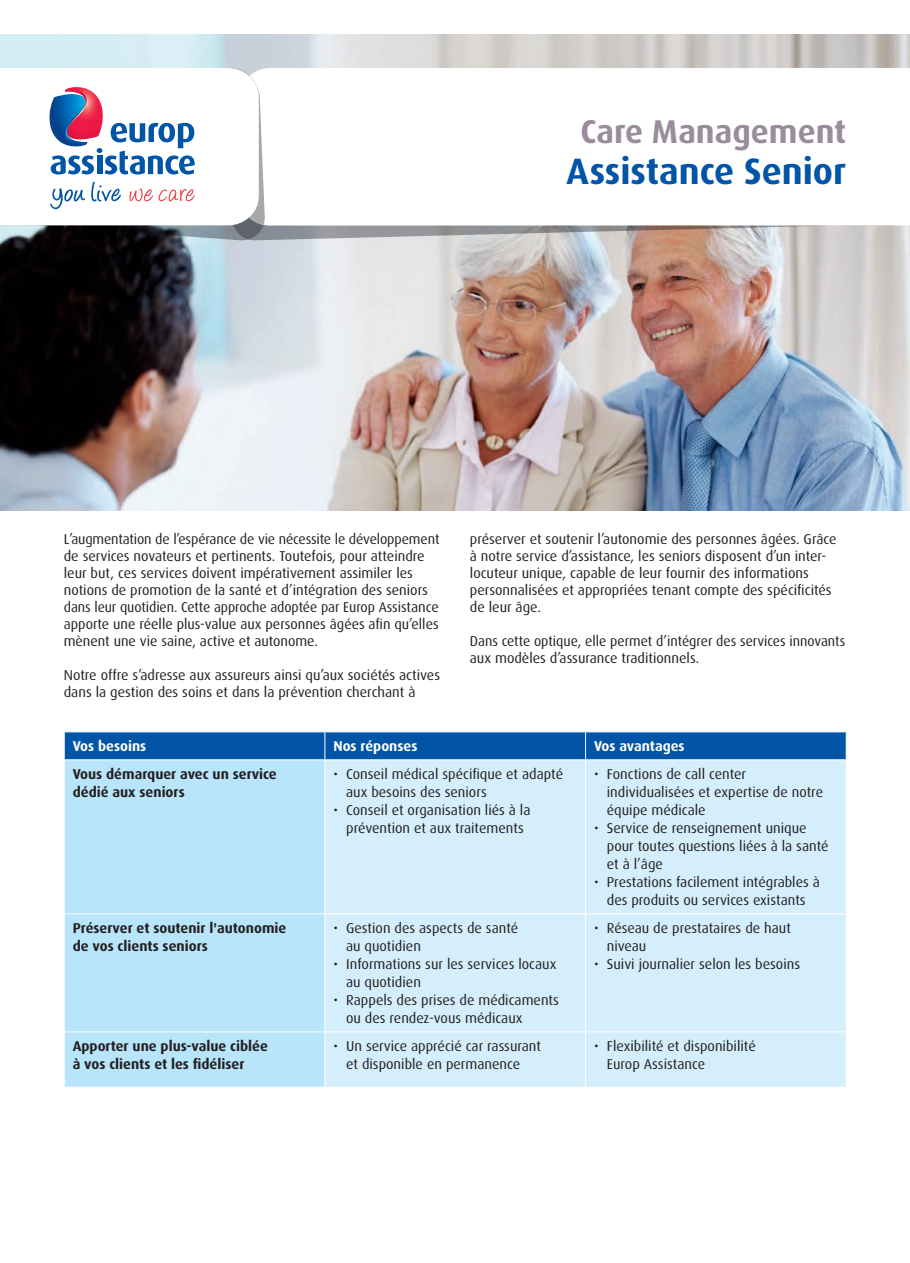
<style>
.page{position:relative;width:910px;height:1263px;background:#fff}
.page>*{position:absolute;margin:0;border:0;box-sizing:border-box;transform-origin:0 0}
.t1{font:700 36.75px "Dax";color:#0154a6}
.t2{font:700 33px "Dax";color:#9a8d9b}
.t3{font:14.25px/18px "Dax";color:#231f20}
.t4{font:700 14.25px/18px "Dax";color:#231f20}
.t5{font:700 14.25px "Dax";color:#fff}
</style>
<div class="page">
<img style="left:0;top:34px;width:910px;height:476px">
<svg style="left:265px;top:225px;width:628px;height:15px;background:#b3aeae"></svg>
<svg style="left:265px;top:68px;width:645px;height:157px"></svg>
<svg style="left:0;top:68px;width:265px;height:172px"></svg>
<div style="left:65px;top:760px;width:259px;height:327px;background:#b9e5fa"></div>
<div style="left:325px;top:760px;width:521px;height:327px;background:#d4effb"></div>
<div style="left:64px;top:732px;width:783px;height:27px;background:#0154a6"></div>
<hr style="left:585px;top:760px;width:1px;height:153px;background:#fff">
<hr style="left:64px;top:913px;width:261px;height:1px;background:#fff">
<hr style="left:325px;top:913px;width:261px;height:1px;background:#fff">
<hr style="left:586px;top:913px;width:261px;height:1px;background:#fff">
<hr style="left:585px;top:914px;width:1px;height:117px;background:#fff">
<hr style="left:64px;top:1031px;width:261px;height:1px;background:#fff">
<hr style="left:325px;top:1031px;width:261px;height:1px;background:#fff">
<hr style="left:586px;top:1031px;width:261px;height:1px;background:#fff">
<hr style="left:585px;top:1032px;width:1px;height:55px;background:#fff">
<h2 class="t2" style="left:580px;top:113px;width:267px">Care Management</h2>
<h1 class="t1" style="left:567px;top:150px;width:281px">Assistance Senior</h1>
<p class="t3" style="left:64px;top:531px;width:377px;line-height:17px">L’augmentation de l’espérance de vie nécessite le développement de services novateurs et pertinents. Toutefois, pour atteindre leur but, ces services doivent impérativement assimiler les notions de promotion de la santé et d’intégration des seniors dans leur quotidien. Cette approche adoptée par Europ Assistance apporte une réelle plus-value aux personnes âgées afin qu’elles mènent une vie saine, active et autonome.</p>
<p class="t3" style="left:64px;top:667px;width:378px;line-height:17px">Notre offre s’adresse aux assureurs ainsi qu’aux sociétés actives dans la gestion des soins et dans la prévention cherchant à</p>
<p class="t3" style="left:470px;top:531px;width:368px;line-height:17px">préserver et soutenir l’autonomie des personnes âgées. Grâce à notre service d’assistance, les seniors disposent d’un inter‑- locuteur unique, capable de leur fournir des informations personnalisées et appropriées tenant compte des spécificités de leur âge.</p>
<p class="t3" style="left:470px;top:633px;width:377px;line-height:17px">Dans cette optique, elle permet d’intégrer des services innovants aux modèles d’assurance traditionnels.</p>
<p class="t5" style="left:73px;top:738px;width:75px">Vos besoins</p>
<p class="t5" style="left:333px;top:738px;width:86px">Nos réponses</p>
<p class="t5" style="left:594px;top:738px;width:92px">Vos avantages</p>
<p class="t4" style="left:73px;top:765px;width:206px">Vous démarquer avec un service dédié aux seniors</p>
<p class="t3" style="left:346px;top:765px;width:218px;text-indent:-13px">• Conseil médical spécifique et adapté aux besoins des seniors</p>
<p class="t3" style="left:333px;top:801px;width:199px;text-align:center">• Conseil et organisation liés à la prévention et aux traitements</p>
<p class="t3" style="left:607px;top:765px;width:218px;text-indent:-13px">• Fonctions de call center individualisées et expertise de notre équipe médicale</p>
<p class="t3" style="left:607px;top:819px;width:223px;text-indent:-13px">• Service de renseignement unique pour toutes questions liées à la santé et à l’âge</p>
<p class="t3" style="left:594px;top:873px;width:227px;text-align:center">• Prestations facilement intégrables à des produits ou services existants</p>
<p class="t4" style="left:73px;top:919px;width:215px">Préserver et soutenir l'autonomie de vos clients seniors</p>
<p class="t3" style="left:346px;top:919px;width:174px;text-indent:-13px">• Gestion des aspects de santé au quotidien</p>
<p class="t3" style="left:346px;top:955px;width:212px;text-indent:-13px">• Informations sur les services locaux au quotidien</p>
<p class="t3" style="left:346px;top:991px;width:214px;text-indent:-13px">• Rappels des prises de médicaments ou des rendez-vous médicaux</p>
<p class="t3" style="left:607px;top:919px;width:186px;text-indent:-13px">• Réseau de prestataires de haut niveau</p>
<p class="t3" style="left:594px;top:955px;width:208px">• Suivi journalier selon les besoins</p>
<p class="t4" style="left:73px;top:1037px;width:197px">Apporter une plus-value ciblée à vos clients et les fidéliser</p>
<p class="t3" style="left:333px;top:1037px;width:209px;text-align:center">• Un service apprécié car rassurant et disponible en permanence</p>
<p class="t3" style="left:607px;top:1037px;width:150px;text-indent:-13px">• Flexibilité et disponibilité<br>Europ Assistance</p>
</div>
